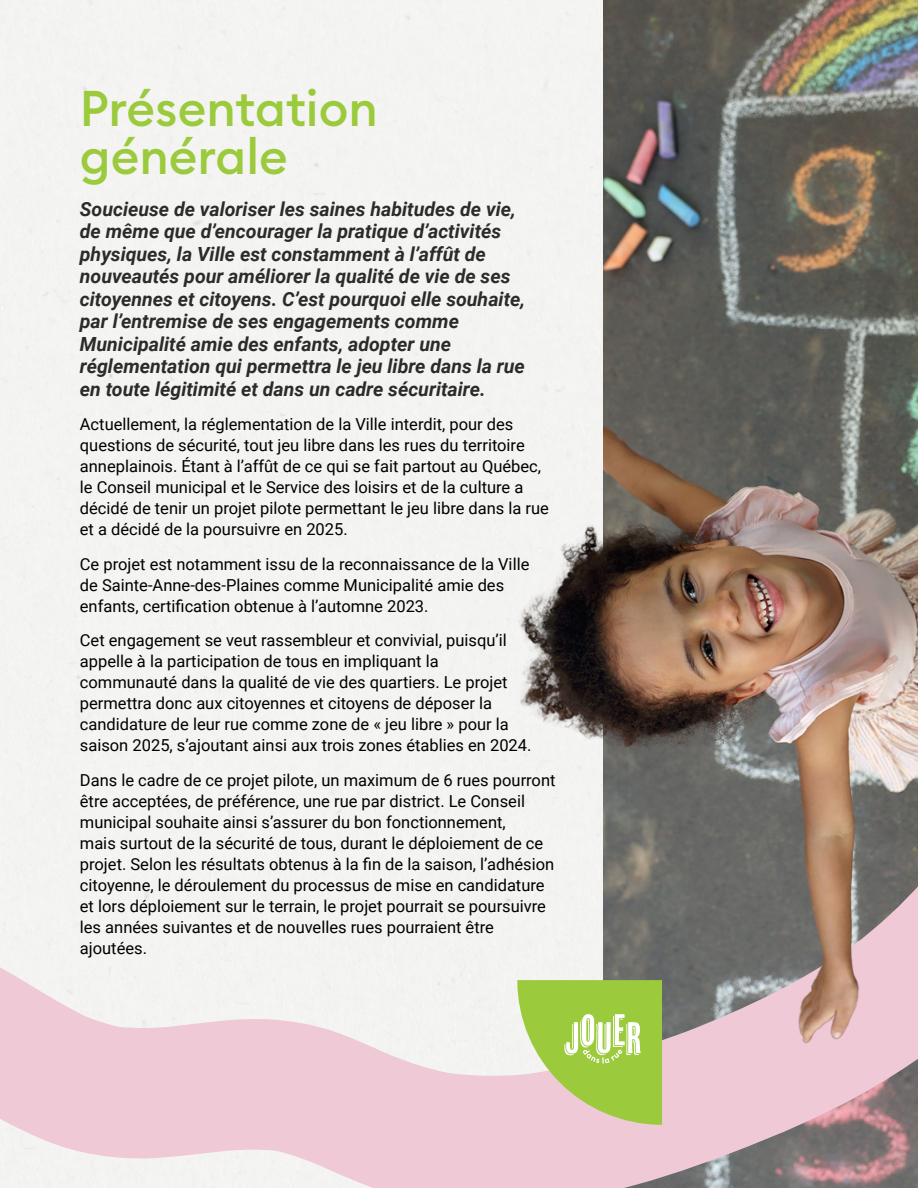
<style>
.page{position:relative;width:918px;height:1188px;background:#f4f3f2}
.page>*{position:absolute;margin:0;border:0;box-sizing:border-box;transform-origin:0 0}
.t1{font:500 49.5px/47.5px "Euclid Circular B";color:#9bca3c}
.t2{font:italic 700 19.5px/22.5px "Roboto";color:#2b2b2b}
.t3{font:16.5px/21px "Roboto";color:#000}
</style>
<div class="page">
<img style="left:604px;top:0;width:314px;height:160px">
<svg style="left:0;top:893px;width:918px;height:295px"></svg>
<img style="left:517px;top:160px;width:401px;height:995px">
<svg style="left:517px;top:980px;width:145px;height:145px;background:#b6d06f"></svg>
<p class="t1" style="left:80px;top:85px;width:299px">Présentation générale</p>
<p class="t2" style="left:80px;top:197px;width:447px">Soucieuse de valoriser les saines habitudes de vie, de même que d’encourager la pratique d’activités physiques, la Ville est constamment à l’affût de nouveautés pour améliorer la qualité de vie de ses citoyennes et citoyens. C’est pourquoi elle souhaite, par l’entremise de ses engagements comme Municipalité amie des enfants, adopter une réglementation qui permettra le jeu libre dans la rue en toute légitimité et dans un cadre sécuritaire.</p>
<p class="t3" style="left:80px;top:413px;width:471px">Actuellement, la réglementation de la Ville interdit, pour des questions de sécurité, tout jeu libre dans les rues du territoire anneplainois. Étant à l’affût de ce qui se fait partout au Québec, le Conseil municipal et le Service des loisirs et de la culture a décidé de tenir un projet pilote permettant le jeu libre dans la rue et a décidé de la poursuivre en 2025.</p>
<p class="t3" style="left:80px;top:553px;width:451px">Ce projet est notamment issu de la reconnaissance de la Ville de Sainte-Anne-des-Plaines comme Municipalité amie des enfants, certification obtenue à l’automne 2023.</p>
<p class="t3" style="left:80px;top:629px;width:453px">Cet engagement se veut rassembleur et convivial, puisqu’il appelle à la participation de tous en impliquant la communauté dans la qualité de vie des quartiers. Le projet permettra donc aux citoyennes et citoyens de déposer la candidature de leur rue comme zone de « jeu libre » pour la saison 2025, s’ajoutant ainsi aux trois zones établies en 2024.</p>
<p class="t3" style="left:80px;top:769px;width:477px">Dans le cadre de ce projet pilote, un maximum de 6 rues pourront être acceptées, de préférence, une rue par district. Le Conseil municipal souhaite ainsi s’assurer du bon fonctionnement,<br>mais surtout de la sécurité de tous, durant le déploiement de ce projet. Selon les résultats obtenus à la fin de la saison, l’adhésion citoyenne, le déroulement du processus de mise en candidature et lors déploiement sur le terrain, le projet pourrait se poursuivre les années suivantes et de nouvelles rues pourraient être ajoutées.</p>
</div>
